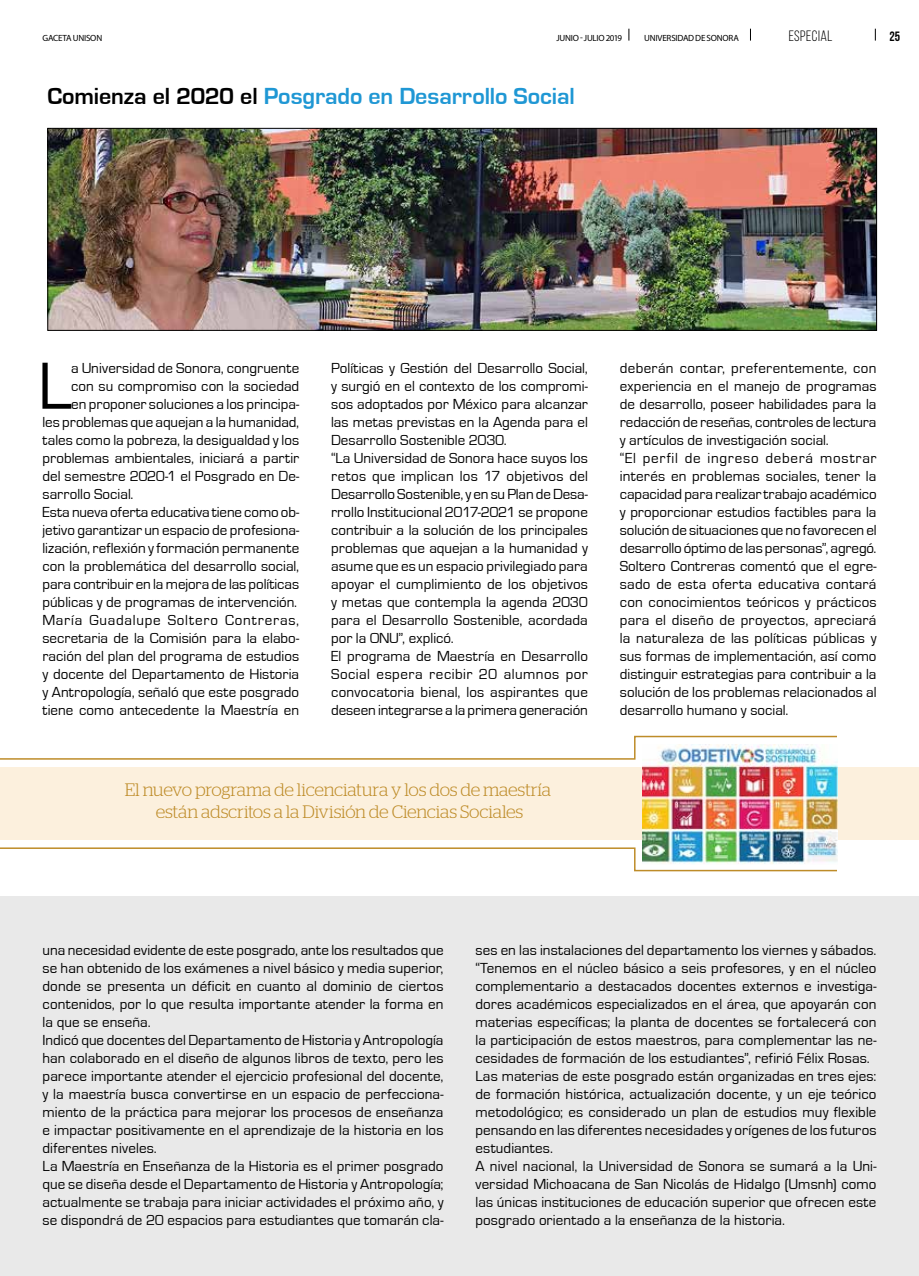
<style>
.page{position:relative;width:919px;height:1276px;background:#fff}
.page>*{position:absolute;margin:0;border:0;box-sizing:border-box;transform-origin:0 0}
.t1{font:69px "Eurostile";color:#000}
.t2{font:700 24px "Eurostile";letter-spacing:-.005em;color:#1f97d4}
.t3{font:300 18px/22.5px "Stag";letter-spacing:-.015em;color:#be8c29;text-align:center}
.t4{font:15px/18px "Eurostile";letter-spacing:.005em;color:#000}
.t5{font:15px "Eurostile";letter-spacing:.05em;color:#000}
.t6{font:15px "Bebas Neue";letter-spacing:.035em;color:#000}
.t7{font:700 13.5px "Bebas Neue";color:#000}
.t8{font:9px "Myriad Pro";letter-spacing:-.025em;color:#000}
.s1{color:#000}
</style>
<div class="page">
<div style="left:0;top:896px;width:918px;height:380px;background:#e9e9e9"></div>
<div style="left:0;top:767px;width:918px;height:72px;background:#fcf0dd"></div>
<svg style="left:750px;top:29px;width:1px;height:12px"></svg>
<svg style="left:628px;top:29px;width:1px;height:12px"></svg>
<svg style="left:875px;top:29px;width:1px;height:12px"></svg>
<img style="left:49px;top:130px;width:825px;height:199px">
<div style="left:47px;top:128px;width:829px;height:203px;border:1px solid #000"></div>
<img style="left:642px;top:760px;width:194px;height:86px">
<svg style="left:0;top:735px;width:837px;height:25px"></svg>
<svg style="left:0;top:846px;width:838px;height:26px"></svg>
<p class="t8" style="left:43px;top:32px;width:61px">GACETA UNISON</p>
<p class="t8" style="left:556px;top:32px;width:67px">JUNIO - JULIO 2019</p>
<p class="t8" style="left:644px;top:32px;width:96px">UNIVERSIDAD DE SONORA</p>
<p class="t6" style="left:788px;top:27px;width:45px">ESPECIAL</p>
<p class="t7" style="left:889px;top:29px;width:12px">25</p>
<h2 class="t2" style="left:47px;top:83px;width:528px"><span class="s1">Comienza el 2020 el</span> Posgrado en Desarrollo Social</h2>
<h1 class="t1" style="left:38px;top:349px;width:35px">L</h1>
<p class="t4" style="left:71px;top:359px;width:229px">a Universidad de Sonora, congruente</p>
<p class="t4" style="left:71px;top:377px;width:229px">con su compromiso con la sociedad</p>
<p class="t4" style="left:71px;top:395px;width:229px">en proponer soluciones a los principa-</p>
<p class="t4" style="left:42px;top:413px;width:258px">les problemas que aquejan a la humanidad,</p>
<p class="t4" style="left:42px;top:431px;width:258px">tales como la pobreza, la desigualdad y los</p>
<p class="t4" style="left:42px;top:449px;width:258px">problemas ambientales, iniciará a partir</p>
<p class="t4" style="left:42px;top:467px;width:258px">del semestre 2020-1 el Posgrado en De-</p>
<p class="t4" style="left:42px;top:485px;width:93px">sarrollo Social.</p>
<p class="t4" style="left:42px;top:503px;width:258px">Esta nueva oferta educativa tiene como ob-</p>
<p class="t4" style="left:42px;top:521px;width:258px">jetivo garantizar un espacio de profesiona-</p>
<p class="t4" style="left:42px;top:539px;width:258px">lización, reflexión y formación permanente</p>
<p class="t4" style="left:42px;top:557px;width:258px">con la problemática del desarrollo social,</p>
<p class="t4" style="left:42px;top:575px;width:258px">para contribuir en la mejora de las políticas</p>
<p class="t4" style="left:42px;top:593px;width:256px">públicas y de programas de intervención.</p>
<p class="t5" style="left:42px;top:612px;width:258px">María Guadalupe Soltero Contreras,</p>
<p class="t4" style="left:42px;top:629px;width:258px">secretaria de la Comisión para la elabo-</p>
<p class="t4" style="left:42px;top:647px;width:258px">ración del plan del programa de estudios</p>
<p class="t4" style="left:42px;top:665px;width:258px">y docente del Departamento de Historia</p>
<p class="t4" style="left:42px;top:683px;width:258px">y Antropología, señaló que este posgrado</p>
<p class="t4" style="left:42px;top:701px;width:258px">tiene como antecedente la Maestría en</p>
<p class="t4" style="left:331px;top:359px;width:258px">Políticas y Gestión del Desarrollo Social, y surgió en el contexto de los compromi&shy;sos adoptados por México para alcanzar las metas previstas en la Agenda para el Desarrollo Sostenible 2030.<br>“La Universidad de Sonora hace suyos los retos que implican los 17 objetivos del Desarrollo Sostenible, y en su Plan de Desa&shy;rrollo Institucional 2017-2021 se propone contribuir a la solución de los principales problemas que aquejan a la humanidad y asume que es un espacio privilegiado para apoyar el cumplimiento de los objetivos y metas que contempla la agenda 2030 para el Desarrollo Sostenible, acordada por la ONU”, explicó.<br>El programa de Maestría en Desarrollo Social espera recibir 20 alumnos por convocatoria bienal, los aspirantes que deseen integrarse a la primera generación</p>
<p class="t4" style="left:619px;top:359px;width:258px">deberán contar, preferentemente, con experiencia en el manejo de programas de desarrollo, poseer habilidades para la redacción de reseñas, controles de lectura y artículos de investigación social.<br>“El perfil de ingreso deberá mostrar interés en problemas sociales, tener la capacidad para realizar trabajo académico y proporcionar estudios factibles para la solución de situaciones que no favorecen el desarrollo óptimo de las personas”, agregó.<br>Soltero Contreras comentó que el egre&shy;sado de esta oferta educativa contará con conocimientos teóricos y prácticos para el diseño de proyectos, apreciará la naturaleza de las políticas públicas y sus formas de implementación, así como distinguir estrategias para contribuir a la solución de los problemas relacionados al desarrollo humano y social.</p>
<p class="t3" style="left:125px;top:778px;width:428px">El nuevo programa de licenciatura y los dos de maestría están adscritos a la División de Ciencias Sociales</p>
<p class="t4" style="left:43px;top:941px;width:402px">una necesidad evidente de este posgrado, ante los resultados que se han obtenido de los exámenes a nivel básico y media superior, donde se presenta un déficit en cuanto al dominio de ciertos contenidos, por lo que resulta importante atender la forma en la que se enseña.<br>Indicó que docentes del Departamento de Historia y Antropología han colaborado en el diseño de algunos libros de texto, pero les parece importante atender el ejercicio profesional del docente, y la maestría busca convertirse en un espacio de perfecciona&shy;miento de la práctica para mejorar los procesos de enseñanza e impactar positivamente en el aprendizaje de la historia en los diferentes niveles.<br>La Maestría en Enseñanza de la Historia es el primer posgrado que se diseña desde el Departamento de Historia y Antropología; actualmente se trabaja para iniciar actividades el próximo año, y se dispondrá de 20 espacios para estudiantes que tomarán cla-</p>
<p class="t4" style="left:475px;top:941px;width:402px">ses en las instalaciones del departamento los viernes y sábados. “Tenemos en el núcleo básico a seis profesores, y en el núcleo complementario a destacados docentes externos e investiga&shy;dores académicos especializados en el área, que apoyarán con materias específicas; la planta de docentes se fortalecerá con la participación de estos maestros, para complementar las ne&shy;cesidades de formación de los estudiantes”, refirió Félix Rosas.<br>Las materias de este posgrado están organizadas en tres ejes: de formación histórica, actualización docente, y un eje teórico metodológico; es considerado un plan de estudios muy flexible pensando en las diferentes necesidades y orígenes de los futuros estudiantes.<br>A nivel nacional, la Universidad de Sonora se sumará a la Uni&shy;versidad Michoacana de San Nicolás de Hidalgo (Umsnh) como las únicas instituciones de educación superior que ofrecen este posgrado orientado a la enseñanza de la historia.</p>
</div>
